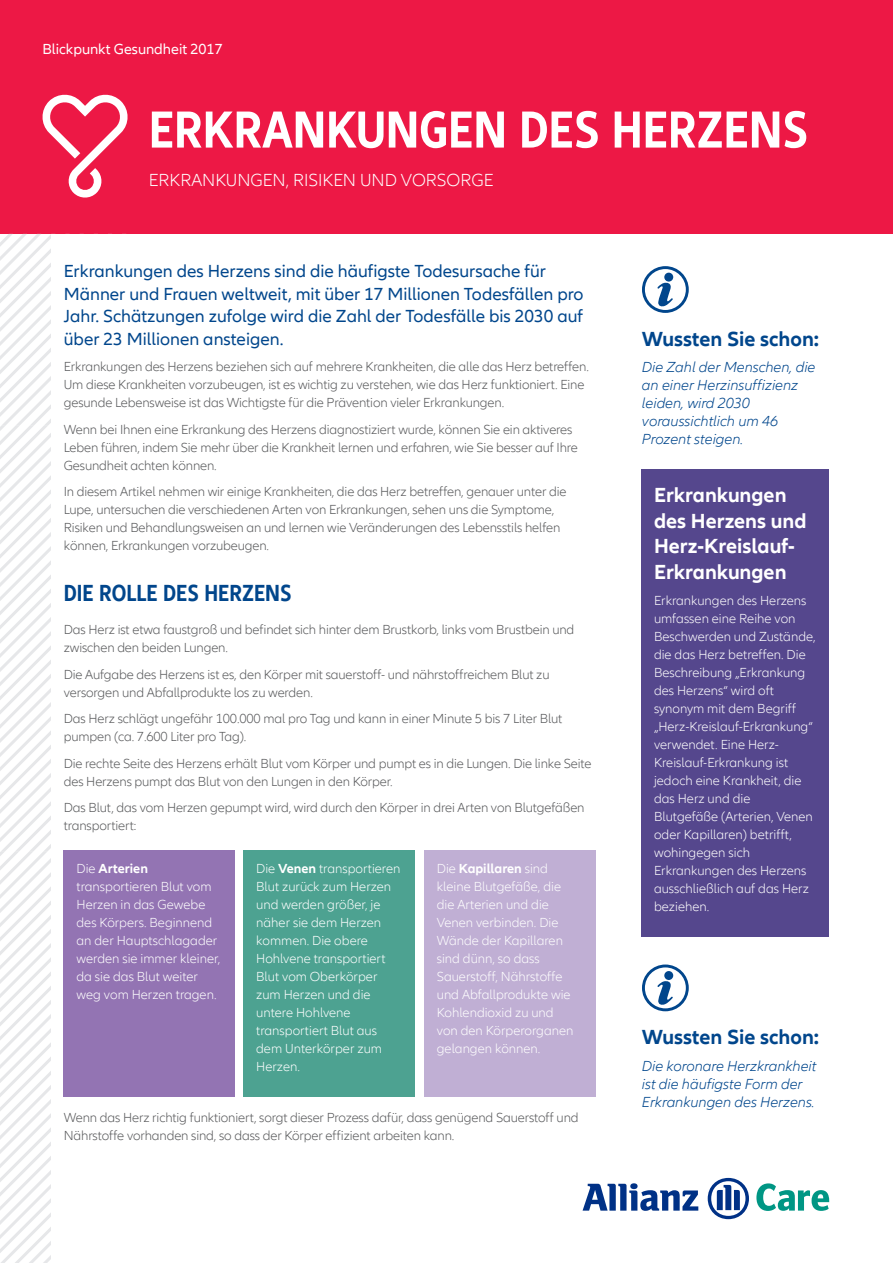
<style>
.page{position:relative;width:893px;height:1263px;background:#fff}
.page>*{position:absolute;margin:0;border:0;box-sizing:border-box;transform-origin:0 0}
.t1{font:700 condensed 54px "Allianz Neo";color:#fff}
.t2{font:700 condensed 24px "Allianz Neo";color:#01468c}
.t3{font:700 21px/25.5px "Allianz Neo";color:#fff}
.t4{font:700 21px "Allianz Neo";color:#01468c}
.t5{font:18px/22.5px "Allianz Neo";color:#01468c}
.t6{font:300 18px "Allianz Neo";color:#fff}
.t7{font:italic 300 15px/18px "Allianz Neo";color:#01468c}
.t8{font:15px "Allianz Neo";color:#fff}
.t9{font:300 13.5px/18px "Allianz Neo";letter-spacing:-.01em;color:#57585a}
.t10{font:300 13.5px/18px "Allianz Neo";color:#fff}
.s1{font-weight:700}
</style>
<div class="page">
<div style="left:0;top:0;width:893px;height:234px;background:#ed1845"></div>
<svg style="left:0;top:234px;width:51px;height:1029px"></svg>
<svg style="left:583px;top:1183px;width:115px;height:28px"></svg>
<svg style="left:708px;top:1178px;width:41px;height:41px"></svg>
<svg style="left:756px;top:1183px;width:73px;height:28px"></svg>
<svg style="left:642px;top:266px;width:47px;height:47px"></svg>
<svg style="left:642px;top:964px;width:47px;height:47px"></svg>
<div style="left:641px;top:469px;width:187px;height:468px;background:#55478d"></div>
<div style="left:64px;top:850px;width:171px;height:247px;background:#9374b3"></div>
<div style="left:243px;top:850px;width:172px;height:247px;background:#4da291"></div>
<div style="left:424px;top:850px;width:171px;height:247px;background:#c0afd4"></div>
<svg style="left:42px;top:94px;width:86px;height:104px"></svg>
<p class="t8" style="left:43px;top:40px;width:182px">Blickpunkt Gesundheit 2017</p>
<p class="t1" style="left:149px;top:98px;width:661px">ERKRANKUNGEN DES HERZENS</p>
<p class="t6" style="left:149px;top:169px;width:346px">ERKRANKUNGEN, RISIKEN UND VORSORGE</p>
<p class="t5" style="left:64px;top:261px;width:521px">Erkrankungen des Herzens sind die häufigste Todesursache für Männer und Frauen weltweit, mit über 17 Millionen Todesfällen pro Jahr. Schätzungen zufolge wird die Zahl der Todesfälle bis 2030 auf über 23 Millionen ansteigen.</p>
<p class="t9" style="left:64px;top:358px;width:527px">Erkrankungen des Herzens beziehen sich auf mehrere Krankheiten, die alle das Herz betreffen.<br>Um diese Krankheiten vorzubeugen, ist es wichtig zu verstehen, wie das Herz funktioniert. Eine gesunde Lebensweise ist das Wichtigste für die Prävention vieler Erkrankungen.</p>
<p class="t9" style="left:64px;top:421px;width:516px">Wenn bei Ihnen eine Erkrankung des Herzens diagnostiziert wurde, können Sie ein aktiveres<br>Leben führen, indem Sie mehr über die Krankheit lernen und erfahren, wie Sie besser auf Ihre<br>Gesundheit achten können.</p>
<p class="t9" style="left:64px;top:483px;width:504px">In diesem Artikel nehmen wir einige Krankheiten, die das Herz betreffen, genauer unter die Lupe, untersuchen die verschiedenen Arten von Erkrankungen, sehen uns die Symptome, Risiken und Behandlungsweisen an und lernen wie Veränderungen des Lebensstils helfen können, Erkrankungen vorzubeugen.</p>
<p class="t2" style="left:64px;top:579px;width:229px">DIE ROLLE DES HERZENS</p>
<p class="t9" style="left:64px;top:621px;width:512px">Das Herz ist etwa faustgroß und befindet sich hinter dem Brustkorb, links vom Brustbein und zwischen den beiden Lungen.</p>
<p class="t9" style="left:64px;top:665px;width:487px">Die Aufgabe des Herzens ist es, den Körper mit sauerstoff- und nährstoffreichem Blut zu versorgen und Abfallprodukte los zu werden.</p>
<p class="t9" style="left:64px;top:710px;width:500px">Das Herz schlägt ungefähr 100.000 mal pro Tag und kann in einer Minute 5 bis 7 Liter Blut pumpen (ca. 7.600 Liter pro Tag).</p>
<p class="t9" style="left:64px;top:754px;width:529px">Die rechte Seite des Herzens erhält Blut vom Körper und pumpt es in die Lungen. Die linke Seite des Herzens pumpt das Blut von den Lungen in den Körper.</p>
<p class="t9" style="left:64px;top:799px;width:522px">Das Blut, das vom Herzen gepumpt wird, wird durch den Körper in drei Arten von Blutgefäßen transportiert:</p>
<p class="t10" style="left:77px;top:860px;width:145px">Die <span class="s1">Arterien </span>transportieren Blut vom<br>Herzen in das Gewebe des Körpers. Beginnend an der Hauptschlagader werden sie immer kleiner, da sie das Blut weiter weg vom Herzen tragen.</p>
<p class="t10" style="left:256px;top:860px;width:146px">Die <span class="s1">Venen</span> transportieren<br>Blut zurück zum Herzen und werden größer, je näher sie dem Herzen kommen. Die obere<br>Hohlvene transportiert<br>Blut vom Oberkörper zum Herzen und die untere Hohlvene transportiert Blut aus dem Unterkörper zum<br>Herzen.</p>
<p class="t10" style="left:437px;top:860px;width:138px">Die <span class="s1">Kapillaren</span> sind kleine Blutgefäße, die die Arterien und die<br>Venen verbinden. Die<br>Wände der Kapillaren sind dünn, so dass<br>Sauerstoff, Nährstoffe und Abfallprodukte wie<br>Kohlendioxid zu und von den Körperorganen gelangen können.</p>
<p class="t9" style="left:64px;top:1108px;width:516px">Wenn das Herz richtig funktioniert, sorgt dieser Prozess dafür, dass genügend Sauerstoff und<br>Nährstoffe vorhanden sind, so dass der Körper effizient arbeiten kann.</p>
<p class="t4" style="left:642px;top:327px;width:179px">Wussten Sie schon:</p>
<p class="t7" style="left:642px;top:359px;width:175px">Die Zahl der Menschen, die an einer Herzinsuffizienz leiden, wird 2030 voraussichtlich um 46<br>Prozent steigen.</p>
<p class="t3" style="left:654px;top:483px;width:154px">Erkrankungen des Herzens und<br>Herz-Kreislauf-<br>Erkrankungen</p>
<p class="t10" style="left:654px;top:592px;width:163px">Erkrankungen des Herzens umfassen eine Reihe von<br>Beschwerden und Zustände, die das Herz betreffen. Die<br>Beschreibung „Erkrankung des Herzens“ wird oft synonym mit dem Begriff „Herz-Kreislauf-Erkrankung“ verwendet. Eine Herz-<br>Kreislauf-Erkrankung ist jedoch eine Krankheit, die das Herz und die<br>Blutgefäße (Arterien, Venen oder Kapillaren) betrifft, wohingegen sich<br>Erkrankungen des Herzens ausschließlich auf das Herz beziehen.</p>
<p class="t4" style="left:642px;top:1025px;width:179px">Wussten Sie schon:</p>
<p class="t7" style="left:642px;top:1057px;width:176px">Die koronare Herzkrankheit ist die häufigste Form der<br>Erkrankungen des Herzens.</p>
</div>
